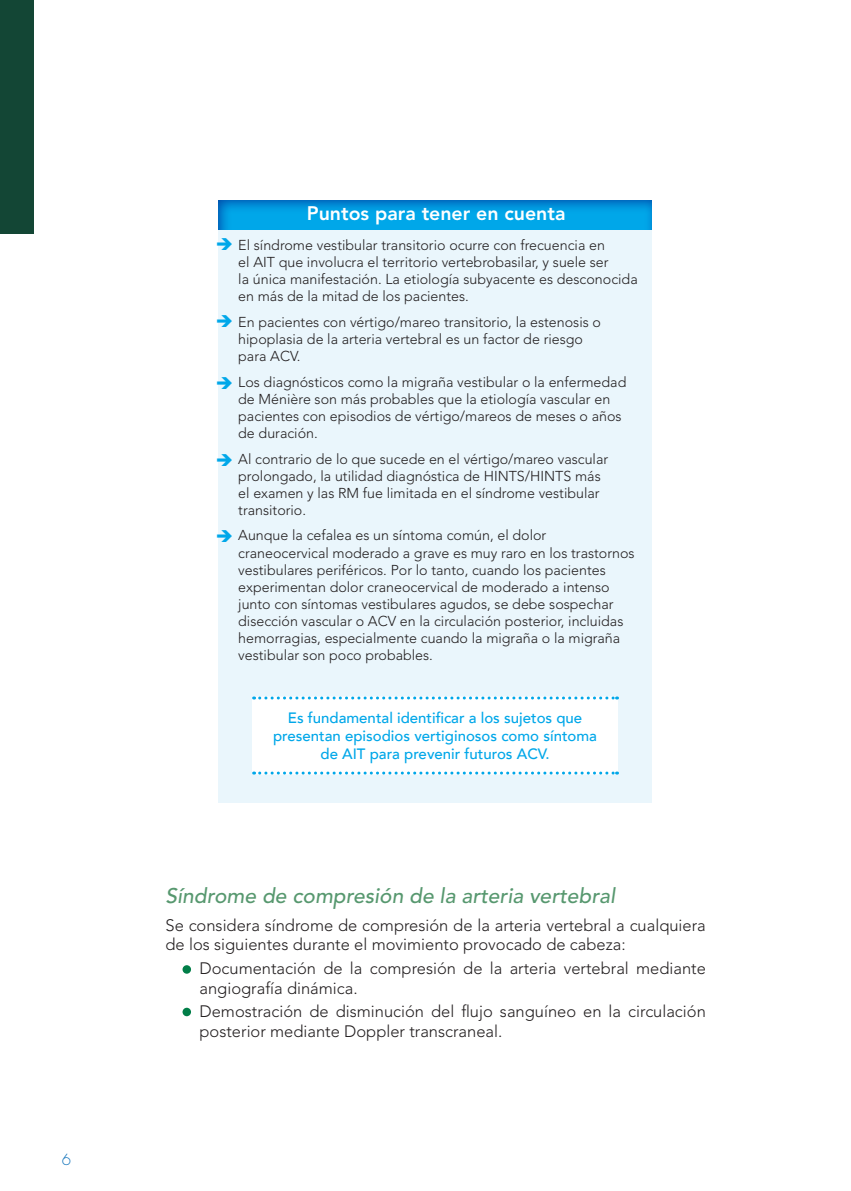
<style>
.page{position:relative;width:851px;height:1191px;background:#fff}
.page>*{position:absolute;margin:0;border:0;box-sizing:border-box;transform-origin:0 0}
.t1{font:italic 500 21px "Avenir LT Std";color:#57986f}
.t2{font:800 19.5px "Avenir LT Std";color:#fff}
.t3{font:300 16.5px/19.5px "Avenir LT Std";color:#231f20}
.t4{font:500 15px/18px "Avenir LT";color:#00a7e9;text-align:center}
.t5{font:300 15px "Futura Std";color:#1374bb}
.t6{font:300 14.25px/17.1px "Avenir LT Std";color:#231f20}
</style>
<div class="page">
<div style="left:0;top:0;width:34px;height:234px;background:#134635"></div>
<svg style="left:218px;top:200px;width:434px;height:40px;background:#079ee1"></svg>
<div style="left:217px;top:231px;width:434px;height:572px;background:#eaf6fc"></div>
<div style="left:252px;top:698px;width:366px;height:75px;background:#fff"></div>
<svg style="left:253px;top:696px;width:364px;height:3px"></svg>
<svg style="left:253px;top:771px;width:364px;height:3px"></svg>
<div style="left:182px;top:965px;width:9px;height:8px;background:#017e48;border-radius:50%"></div>
<div style="left:182px;top:1007px;width:9px;height:9px;background:#017e48;border-radius:50%"></div>
<svg style="left:217px;top:238px;width:1px;height:12px"></svg>
<svg style="left:217px;top:314px;width:1px;height:13px"></svg>
<svg style="left:217px;top:376px;width:1px;height:13px"></svg>
<svg style="left:217px;top:454px;width:1px;height:12px"></svg>
<svg style="left:217px;top:530px;width:1px;height:12px"></svg>
<p class="t5" style="left:62px;top:1150px;width:11px">6</p>
<h2 class="t2" style="left:307px;top:202px;width:260px">Puntos para tener en cuenta</h2>
<p class="t6" style="left:238px;top:236px;width:401px">El síndrome vestibular transitorio ocurre con frecuencia en<br>el AIT que involucra el territorio vertebrobasilar, y suele ser<br>la única manifestación. La etiología subyacente es desconocida en más de la mitad de los pacientes.</p>
<p class="t6" style="left:238px;top:313px;width:364px">En pacientes con vértigo/mareo transitorio, la estenosis o hipoplasia de la arteria vertebral es un factor de riesgo para ACV.</p>
<p class="t6" style="left:238px;top:373px;width:389px">Los diagnósticos como la migraña vestibular o la enfermedad de Ménière son más probables que la etiología vascular en pacientes con episodios de vértigo/mareos de meses o años de duración.</p>
<p class="t6" style="left:238px;top:450px;width:371px">Al contrario de lo que sucede en el vértigo/mareo vascular prolongado, la utilidad diagnóstica de HINTS/HINTS más el examen y las RM fue limitada en el síndrome vestibular transitorio.</p>
<p class="t6" style="left:238px;top:527px;width:398px">Aunque la cefalea es un síntoma común, el dolor craneocervical moderado a grave es muy raro en los trastornos vestibulares periféricos. Por lo tanto, cuando los pacientes experimentan dolor craneocervical de moderado a intenso junto con síntomas vestibulares agudos, se debe sospechar disección vascular o ACV en la circulación posterior, incluidas hemorragias, especialmente cuando la migraña o la migraña vestibular son poco probables.</p>
<p class="t4" style="left:273px;top:709px;width:325px">Es fundamental identificar a los sujetos que presentan episodios vertiginosos como síntoma de AIT para prevenir futuros ACV.</p>
<h1 class="t1" style="left:165px;top:883px;width:451px">Síndrome de compresión de la arteria vertebral</h1>
<p class="t3" style="left:165px;top:915px;width:541px">Se considera síndrome de compresión de la arteria vertebral a cualquiera de los siguientes durante el movimiento provocado de cabeza:</p>
<p class="t3" style="left:199px;top:958px;width:507px">Documentación de la compresión de la arteria vertebral mediante angiografía dinámica.</p>
<p class="t3" style="left:199px;top:1002px;width:507px">Demostración de disminución del flujo sanguíneo en la circulación posterior mediante Doppler transcraneal.</p>
</div>
